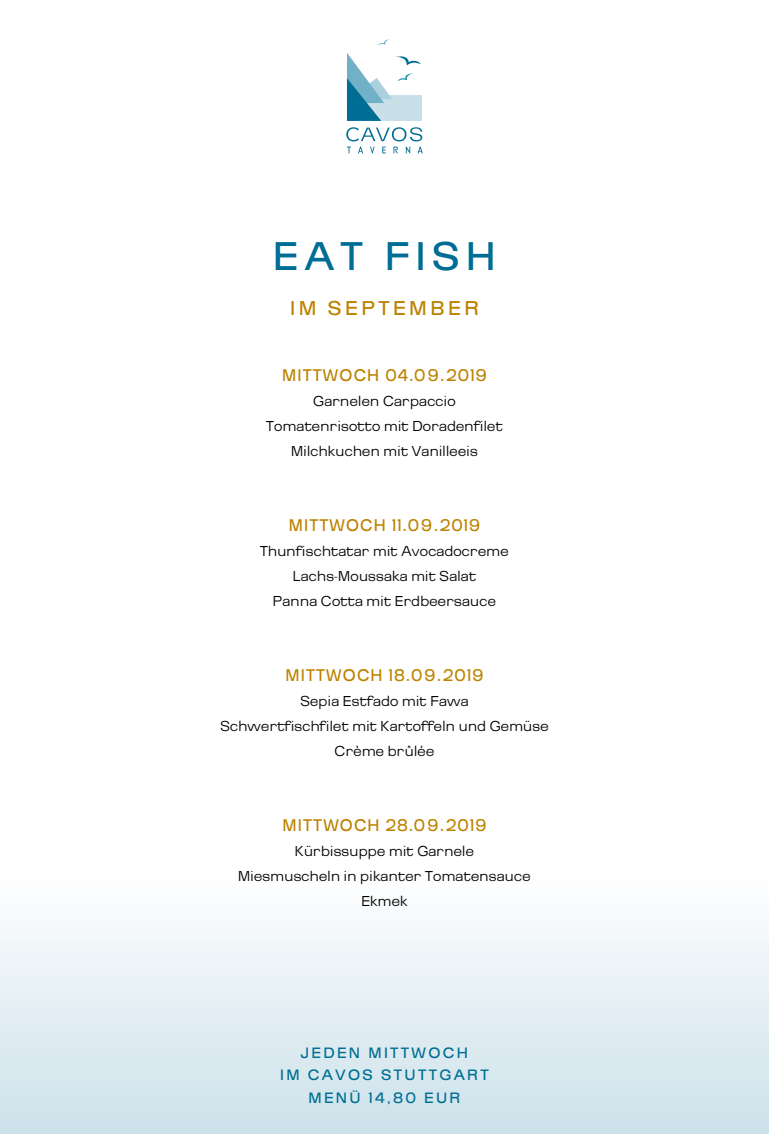
<style>
.page{position:relative;width:769px;height:1134px;background:#fff}
.page>*{position:absolute;margin:0;border:0;box-sizing:border-box;transform-origin:0 0}
.t1{font:40px "Cg Brazilia Seven";letter-spacing:.16em;color:#006e94;scale:.95 1}
.t2{font:20px "Cg Brazilia Seven";letter-spacing:.18em;color:#bd8300;scale:.95 1}
.t3{font:16.88px "Cg Brazilia Seven";letter-spacing:.075em;color:#bd8300;scale:.9 1}
.t4{font:15px "Cg Brazilia Seven";letter-spacing:.16em;color:#006e94;scale:.95 1}
.t5{font:14.38px/25px "Cg Brazilia Three";letter-spacing:.02em;color:#000;text-align:center;scale:.9 1}
</style>
<div class="page">
<div style="left:0;top:875px;width:769px;height:259px;background:linear-gradient(to bottom,#fff,#cbe1ea)"></div>
<div style="left:347px;top:95px;width:75px;height:26px;background:#c9e0e9"></div>
<svg style="left:347px;top:147px;width:4px;height:6px"></svg>
<svg style="left:358px;top:147px;width:5px;height:6px"></svg>
<svg style="left:370px;top:147px;width:5px;height:6px"></svg>
<svg style="left:382px;top:147px;width:4px;height:6px"></svg>
<svg style="left:393px;top:147px;width:5px;height:6px"></svg>
<svg style="left:406px;top:147px;width:4px;height:6px"></svg>
<svg style="left:418px;top:147px;width:5px;height:6px"></svg>
<svg style="left:346px;top:127px;width:76px;height:14px"></svg>
<svg style="left:347px;top:53px;width:74px;height:68px"></svg>
<svg style="left:378px;top:39px;width:12px;height:7px"></svg>
<h1 class="t1" style="left:273px;top:231px;width:237px">EAT FISH</h1>
<h2 class="t2" style="left:290px;top:296px;width:200px">IM SEPTEMBER</h2>
<p class="t3" style="left:282px;top:365px;width:229px">MITTWOCH 04.09.2019</p>
<p class="t5" style="left:266px;top:389px;width:264px">Garnelen Carpaccio<br>Tomatenrisotto mit Doradenfilet<br>Milchkuchen mit Vanilleeis</p>
<p class="t3" style="left:289px;top:515px;width:214px">MITTWOCH 11.09.2019</p>
<p class="t5" style="left:260px;top:539px;width:278px">Thunfischtatar mit Avocadocreme<br>Lachs-Moussaka mit Salat<br>Panna Cotta mit Erdbeersauce</p>
<p class="t3" style="left:285px;top:665px;width:221px">MITTWOCH 18.09.2019</p>
<p class="t5" style="left:220px;top:689px;width:366px">Sepia Estfado mit Fawa<br>Schwertfischfilet mit Kartoffeln und Gemüse<br>Crème brûlée</p>
<p class="t3" style="left:283px;top:815px;width:228px">MITTWOCH 28.09.2019</p>
<p class="t5" style="left:238px;top:839px;width:326px">Kürbissuppe mit Garnele<br>Miesmuscheln in pikanter Tomatensauce<br>Ekmek</p>
<p class="t4" style="left:301px;top:1043px;width:133px">JEDEN MITTWOC</p>
<p class="t4" style="left:457px;top:1043px;width:13px">H</p>
<p class="t4" style="left:280px;top:1065px;width:221px">IM CAVOS STUTTGART</p>
<p class="t4" style="left:309px;top:1088px;width:161px">MENÜ 14,80 EUR</p>
</div>
